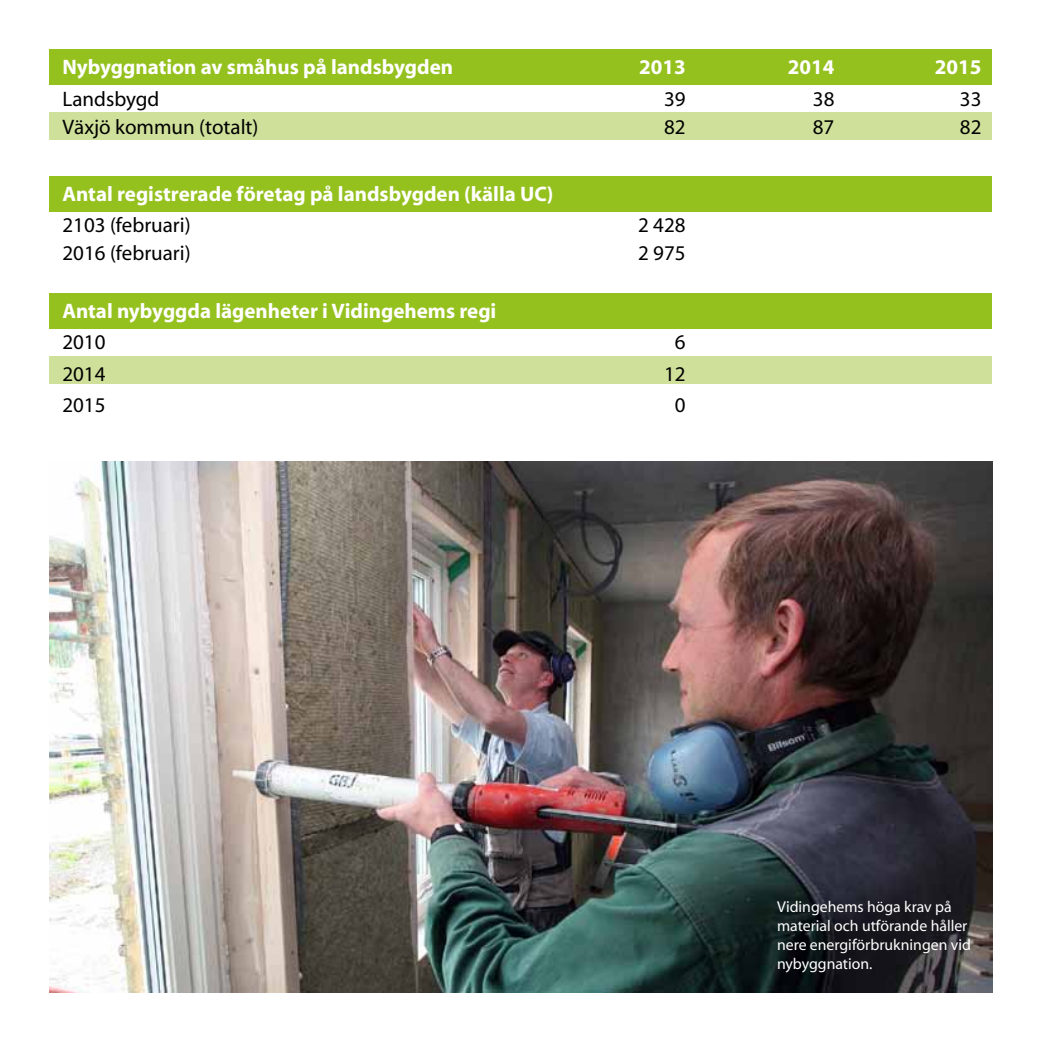
<style>
.page{position:relative;width:1042px;height:1042px;background:#fff}
.page>*{position:absolute;margin:0;border:0;box-sizing:border-box;transform-origin:0 0}
.t1{font:700 21px "Myriad";color:#fff}
.t2{font:21px "Myriad";color:#000}
.t3{font:15.75px/18.9px "Myriad";color:#fff}
</style>
<div class="page">
<div style="left:50px;top:50px;width:942px;height:35px;background:#95c11f"></div>
<div style="left:50px;top:176px;width:942px;height:35px;background:#95c11f"></div>
<div style="left:50px;top:293px;width:942px;height:35px;background:#95c11f"></div>
<div style="left:50px;top:113px;width:942px;height:27px;background:#cfe09b"></div>
<div style="left:50px;top:356px;width:942px;height:27px;background:#cfe09b"></div>
<img style="left:50px;top:462px;width:942px;height:530px">
<p class="t1" style="left:63px;top:56px;width:392px">Nybyggnation av småhus på landsbygden</p>
<p class="t1" style="left:639px;top:56px;width:48px">2013</p>
<p class="t1" style="left:788px;top:56px;width:48px">2014</p>
<p class="t1" style="left:935px;top:56px;width:48px">2015</p>
<p class="t2" style="left:63px;top:88px;width:98px">Landsbygd</p>
<p class="t2" style="left:664px;top:88px;width:23px">39</p>
<p class="t2" style="left:813px;top:88px;width:23px">38</p>
<p class="t2" style="left:960px;top:88px;width:23px">33</p>
<p class="t2" style="left:62px;top:116px;width:197px">Växjö kommun (totalt)</p>
<p class="t2" style="left:664px;top:116px;width:23px">82</p>
<p class="t2" style="left:813px;top:116px;width:23px">87</p>
<p class="t2" style="left:960px;top:116px;width:23px">82</p>
<p class="t1" style="left:62px;top:183px;width:492px">Antal registrerade företag på landsbygden (källa UC)</p>
<p class="t2" style="left:62px;top:215px;width:130px">2103 (februari)</p>
<p class="t2" style="left:638px;top:215px;width:49px">2 428</p>
<p class="t2" style="left:62px;top:243px;width:130px">2016 (februari)</p>
<p class="t2" style="left:638px;top:243px;width:49px">2 975</p>
<p class="t1" style="left:62px;top:300px;width:435px">Antal nybyggda lägenheter i Vidingehems regi</p>
<p class="t2" style="left:62px;top:332px;width:45px">2010</p>
<p class="t2" style="left:675px;top:332px;width:12px">6</p>
<p class="t2" style="left:62px;top:363px;width:45px">2014</p>
<p class="t2" style="left:664px;top:363px;width:23px">12</p>
<p class="t2" style="left:62px;top:395px;width:45px">2015</p>
<p class="t2" style="left:675px;top:395px;width:12px">0</p>
<p class="t3" style="left:777px;top:898px;width:195px">Vidingehems höga krav på material och utförande håller nere energiförbrukningen vid nybyggnation.</p>
</div>
